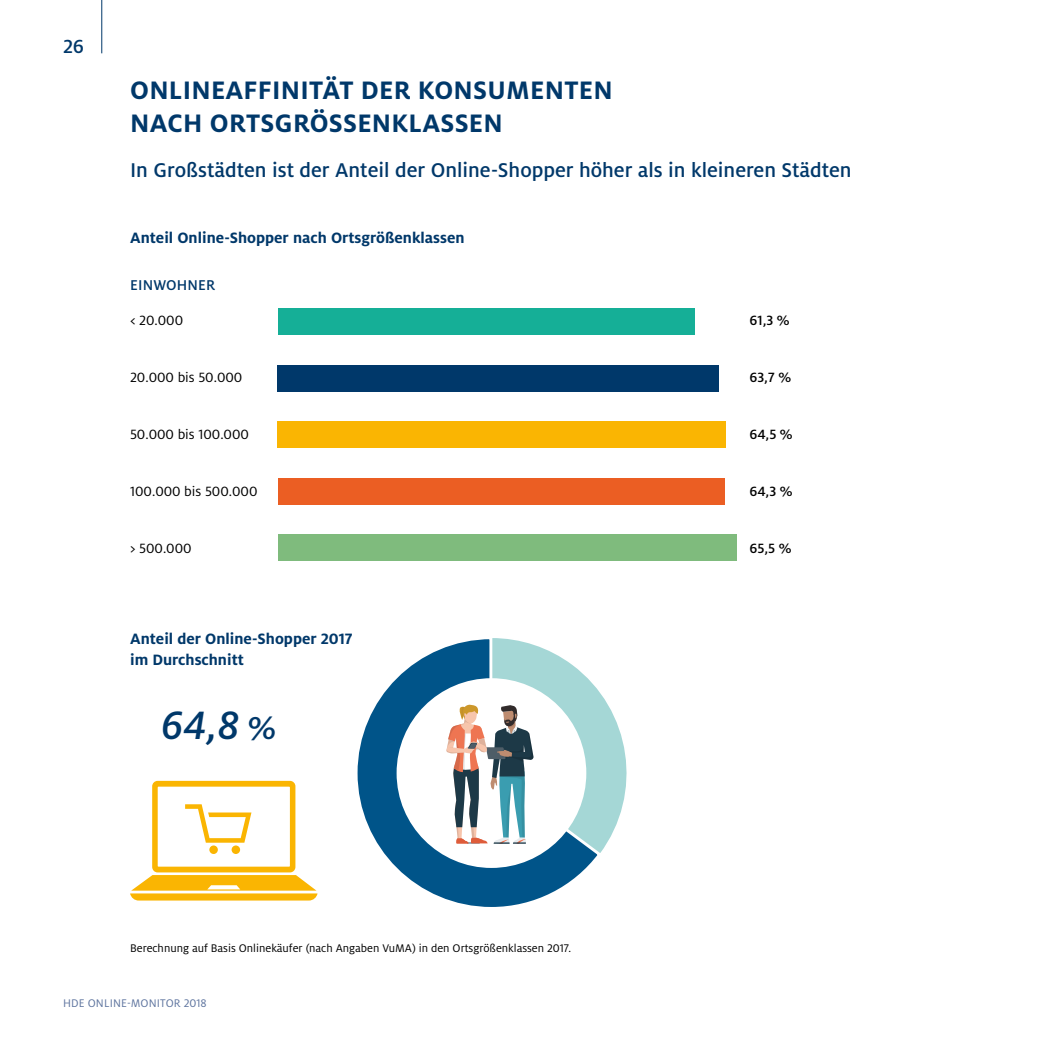
<style>
.page{position:relative;width:1042px;height:1042px;background:#fff}
.page>*{position:absolute;margin:0;border:0;box-sizing:border-box;transform-origin:0 0}
.t1{font:italic 500 43.93px "Milo OT";color:#00386a}
.t2{font:700 28px/33.2px "Milo OT";letter-spacing:.01em;color:#00386a}
.t3{font:500 22.05px "Milo OT";color:#00386a}
.t4{font:500 21px "Milo OT";color:#00386a}
.t5{font:700 16.62px/21px "Milo OT";color:#00386a}
.t6{font:500 15.75px "Milo OT";letter-spacing:.01em;color:#00386a}
.t7{font:14.88px "Milo OT";color:#000}
.t8{font:500 14.88px "Milo OT";color:#000}
.t9{font:12.25px "Milo OT";color:#000}
.t10{font:12.25px "Milo OT";letter-spacing:.01em;color:#5f759f}
.s1{font-size:35px}
</style>
<div class="page">
<div style="left:278px;top:534px;width:458px;height:27px;background:#7fbb7d"></div>
<div style="left:278px;top:478px;width:446px;height:26px;background:#eb5e23"></div>
<div style="left:278px;top:422px;width:448px;height:26px;background:#fab502"></div>
<div style="left:278px;top:365px;width:441px;height:26px;background:#00386a"></div>
<div style="left:278px;top:309px;width:416px;height:26px;background:#15af97"></div>
<svg style="left:357px;top:647px;width:239px;height:260px"></svg>
<div style="left:396px;top:678px;width:190px;height:190px;background:#fff;border-radius:50%"></div>
<svg style="left:445px;top:638px;width:182px;height:219px"></svg>
<svg style="left:130px;top:781px;width:187px;height:119px"></svg>
<div style="left:232px;top:845px;width:8px;height:9px;background:#fab502;border-radius:50%"></div>
<div style="left:209px;top:845px;width:9px;height:9px;background:#fab502;border-radius:50%"></div>
<hr style="left:101px;top:0;width:1px;height:53px;background:#00386a">
<p class="t4" style="left:63px;top:35px;width:23px">26</p>
<h2 class="t2" style="left:130px;top:74px;width:484px">ONLINEAFFINITÄT DER KONSUMENTEN<br>NACH ORTSGRÖSSENKLASSEN</h2>
<h3 class="t3" style="left:130px;top:158px;width:723px">In Großstädten ist der Anteil der Online-Shopper höher als in kleineren Städten</h3>
<p class="t5" style="left:130px;top:227px;width:336px">Anteil Online-Shopper nach Ortsgrößenklassen</p>
<p class="t6" style="left:130px;top:276px;width:87px">EINWOHNER</p>
<p class="t7" style="left:130px;top:312px;width:55px">&lt; 20.000</p>
<p class="t7" style="left:130px;top:369px;width:114px">20.000 bis 50.000</p>
<p class="t7" style="left:130px;top:426px;width:120px">50.000 bis 100.000</p>
<p class="t7" style="left:130px;top:483px;width:129px">100.000 bis 500.000</p>
<p class="t7" style="left:130px;top:540px;width:63px">&gt; 500.000</p>
<p class="t5" style="left:130px;top:628px;width:224px">Anteil der Online-Shopper 2017 im Durchschnitt</p>
<h1 class="t1" style="left:161px;top:700px;width:117px">64,8 <span class="s1">%</span></h1>
<p class="t8" style="left:749px;top:312px;width:42px">61,3 %</p>
<p class="t8" style="left:749px;top:369px;width:43px">63,7 %</p>
<p class="t8" style="left:749px;top:426px;width:45px">64,5 %</p>
<p class="t8" style="left:749px;top:483px;width:44px">64,3 %</p>
<p class="t8" style="left:749px;top:540px;width:44px">65,5 %</p>
<p class="t9" style="left:130px;top:942px;width:443px">Berechnung auf Basis Onlinekäufer (nach Angaben VuMA) in den Ortsgrößenklassen 2017.</p>
<p class="t10" style="left:63px;top:996px;width:145px">HDE ONLINE-MONITOR 2018</p>
</div>
